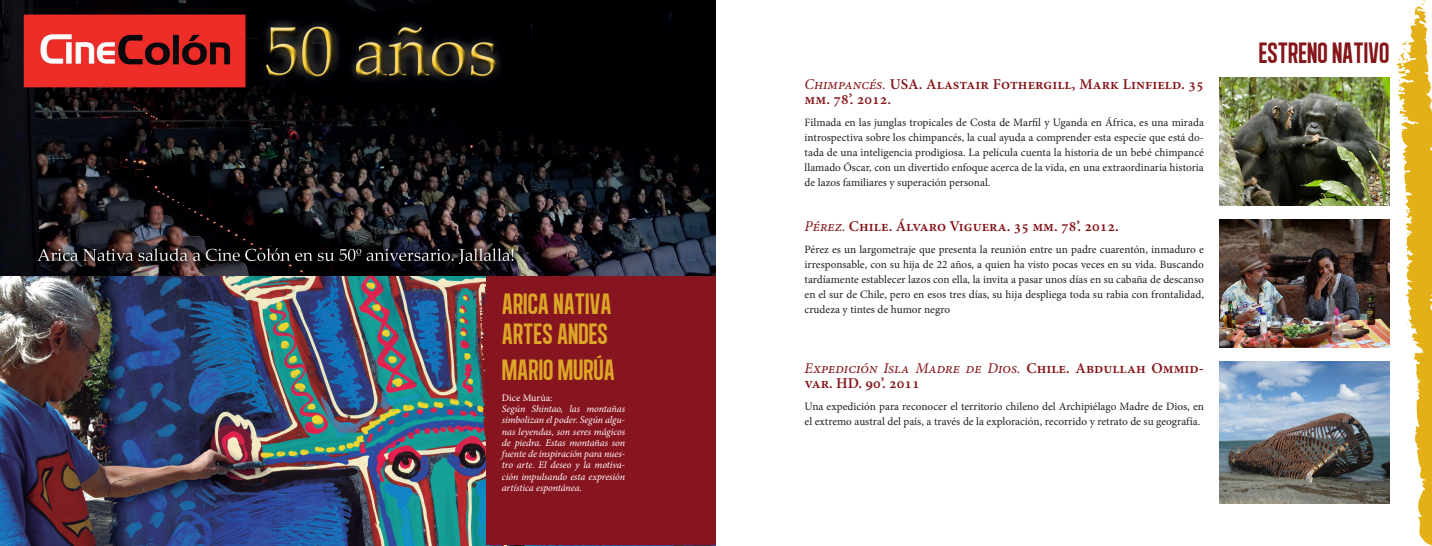
<style>
.page{position:relative;width:1432px;height:546px;background:#fff}
.page>*{position:absolute;margin:0;border:0;box-sizing:border-box;transform-origin:0 0}
.títulos{font:30px "Algre Sans NC";color:#dda627}
.títulos-2{font:30px "Algre Sans NC";color:#851519}
.subtítulos{font:600 15px/15px "Minion Pro";color:#851519}
.TEXTO{font:600 15px "Minion Pro";color:#851519}
.TEXTO-2{font:11.25px/15px "Minion Pro";color:#231f20;text-align:justify}
.subtítulos-2{font:11.25px/15px "Minion Pro";color:#231f20}
.TEXTO-3{font:italic 10px/11.2px "Minion Pro";letter-spacing:-.005em;color:#fff;text-align:justify}
.TEXTO-4{font:10px "Minion Pro";color:#fff}
.s1{font-weight:400;font-style:italic}
</style>
<div class="page">
<svg style="left:1396px;top:0;width:35px;height:545px"></svg>
<img style="left:0;top:275px;width:716px;height:271px">
<div style="left:486px;top:273px;width:230px;height:271px;background:#871520"></div>
<img style="left:1219px;top:78px;width:170px;height:128px">
<img style="left:1219px;top:220px;width:170px;height:127px">
<img style="left:1219px;top:361px;width:170px;height:142px">
<img style="left:0;top:0;width:716px;height:275px">
<img style="left:478px;top:273px;width:22px;height:273px">
<p class="títulos" style="left:502px;top:287px;width:111px">ARICA NATIVA</p>
<p class="títulos" style="left:502px;top:317px;width:107px">ARTES ANDES</p>
<p class="títulos" style="left:502px;top:354px;width:115px">MARIO MURÚA</p>
<p class="TEXTO-4" style="left:502px;top:391px;width:52px">Dice Murúa:</p>
<p class="TEXTO-3" style="left:502px;top:403px;width:125px">Según Shintao, las montañas simbolizan el poder. Según algu&shy;nas leyendas, son seres mágicos de piedra. Estas montañas son fuente de inspiración para nues&shy;tro arte. El deseo y la motiva&shy;ción impulsando esta expresión artística espontánea.</p>
<p class="subtítulos" style="left:804px;top:76px;width:401px"><span class="s1">Chimpancés.</span> USA. Alastair Fothergill, Mark Linfield. 35 mm. 78’. 2012.</p>
<p class="TEXTO-2" style="left:804px;top:115px;width:401px">Filmada en las junglas tropicales de Costa de Marfil y Uganda en África, es una mirada introspectiva sobre los chimpancés, la cual ayuda a comprender esta especie que está do&shy;tada de una inteligencia prodigiosa. La película cuenta la historia de un bebé chimpancé llamado Óscar, con un divertido enfoque acerca de la vida, en una extraordinaria historia de lazos familiares y superación personal.</p>
<p class="TEXTO" style="left:804px;top:215px;width:316px"><span class="s1">Pérez.</span> Chile. Álvaro Viguera. 35 mm. 78’. 2012.</p>
<p class="TEXTO-2" style="left:804px;top:242px;width:401px">Pérez es un largometraje que presenta la reunión entre un padre cuarentón, inmaduro e irresponsable, con su hija de 22 años, a quien ha visto pocas veces en su vida. Buscando tardíamente establecer lazos con ella, la invita a pasar unos días en su cabaña de descanso en el sur de Chile, pero en esos tres días, su hija despliega toda su rabia con frontalidad, crudeza y tintes de humor negro</p>
<p class="subtítulos" style="left:804px;top:360px;width:401px"><span class="s1">Expedición Isla Madre de Dios.</span> Chile. Abdullah Ommid&shy;var. HD. 90’. 2011</p>
<p class="subtítulos-2" style="left:804px;top:398px;width:401px">Una expedición para reconocer el territorio chileno del Archipiélago Madre de Dios, en el extremo austral del país, a través de la exploración, recorrido y retrato de su geografía.</p>
<p class="títulos-2" style="left:1258px;top:37px;width:132px">ESTRENO NATIVO</p>
</div>
